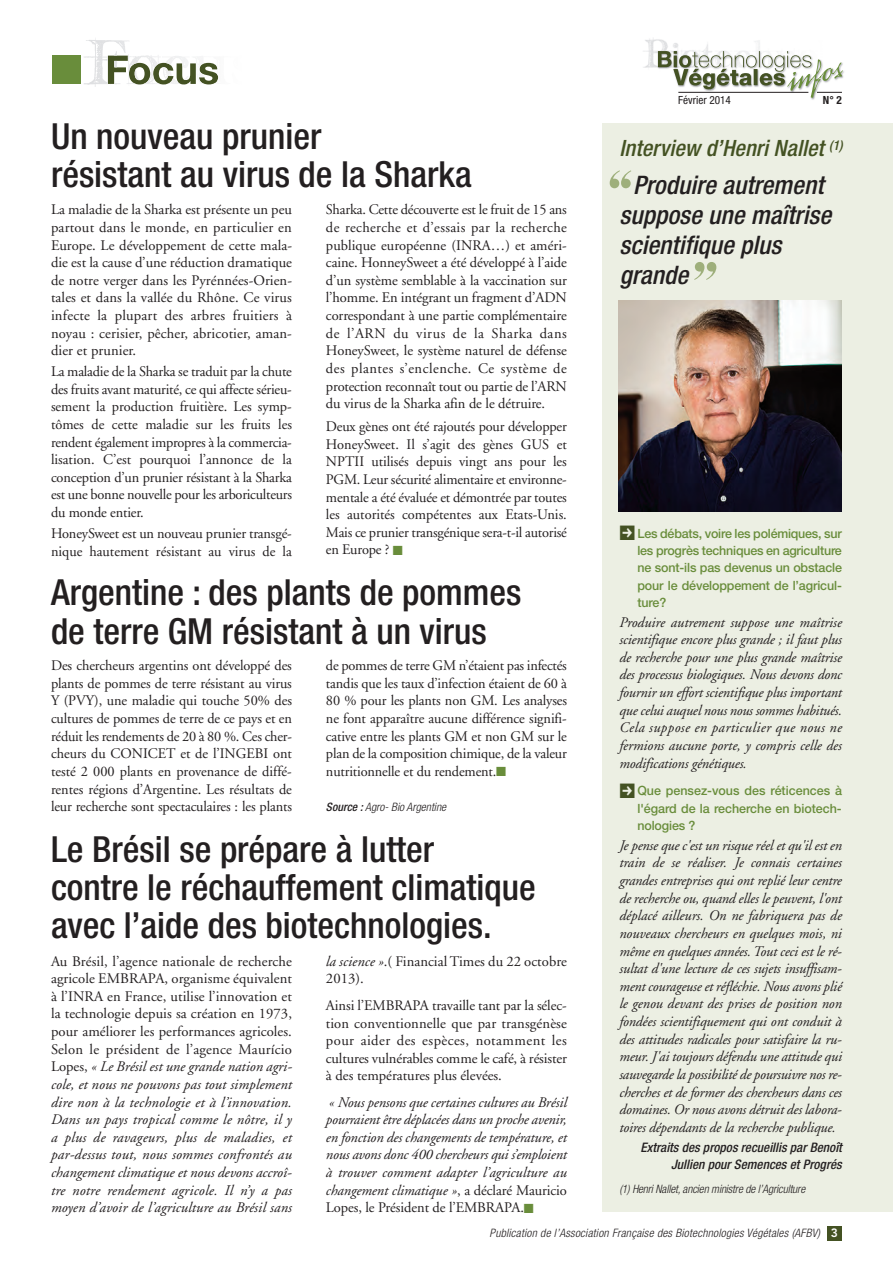
<style>
.page{position:relative;width:893px;height:1263px;background:#fff}
.page>*{position:absolute;margin:0;border:0;box-sizing:border-box;transform-origin:0 0}
.t1{font:italic 900 53.4px "Bauer Bodoni Std";color:#9eaf7b}
.t2{font:500 condensed 36px/38.2px "Helvetica Neue";color:#231f20}
.t3{font:italic 500 condensed 25.5px/30px "Helvetica Neue";letter-spacing:.005em;color:#231f20}
.t4{font:italic 500 condensed 22.5px "Helvetica Neue";color:#445223}
.t5{font:14.7px/17.5px "Adobe Garamond";letter-spacing:-.01em;color:#231f20;text-align:justify}
.t6{font:italic 14.7px/17.5px "Adobe Garamond";letter-spacing:-.005em;color:#231f20;text-align:justify}
.t7{font:italic 500 condensed 13.2px/17.7px "Helvetica Neue";color:#231f20;text-align:right}
.t8{font:500 12.75px/17.2px "Helvetica Neue";letter-spacing:-.01em;color:#698d3b;text-align:justify}
.t9{font:italic 300 condensed 11.7px "Helvetica Neue";letter-spacing:.015em;color:#231f20}
.t10{font:condensed 11.25px "Helvetica Neue";color:#231f20}
.t11{font:700 condensed 11.25px "Helvetica Neue";color:#231f20}
.s1{color:#698d3b}
.s2{font-weight:500}
.s3{font-style:normal}
.s4{font-style:italic}
.s5{font-family:"Mini Pics Directional SA";font-weight:400;font-size:18px;color:#445223}
.s6{font-family:"Avenir";font-weight:800;font-style:normal;font-stretch:normal;font-size:12px;color:#fff}
</style>
<div class="page">
<div style="left:603px;top:123px;width:290px;height:1089px;background:#ecefe3"></div>
<div style="left:827px;top:1225px;width:15px;height:15px;background:#445223"></div>
<svg style="left:108px;top:56px;width:110px;height:28px"></svg>
<div style="left:52px;top:56px;width:29px;height:28px;background:#698d3b"></div>
<img style="left:127px;top:80px;width:30px;height:5px">
<img style="left:84px;top:78px;width:36px;height:9px">
<img style="left:198px;top:79px;width:20px;height:6px">
<img style="left:164px;top:76px;width:26px;height:8px">
<img style="left:157px;top:56px;width:4px;height:28px">
<img style="left:643px;top:38px;width:201px;height:62px">
<img style="left:658px;top:51px;width:153px;height:21px">
<img style="left:673px;top:69px;width:112px;height:20px">
<img style="left:787px;top:72px;width:25px;height:19px">
<hr style="left:678px;top:92px;width:130px;height:1px;background:#231f20">
<svg style="left:817px;top:92px;width:25px;height:1px"></svg>
<img style="left:618px;top:300px;width:224px;height:211px">
<h2 class="t2" style="left:51px;top:120px;width:422px">Un nouveau prunier<br>résistant au virus de la Sharka</h2>
<p class="t5" style="left:326px;top:202px;width:242px">Sharka. Cette découverte est le fruit de 15 ans de recherche et d’essais par la recherche publique européenne (INRA…) et améri&shy;caine. HonneySweet a été développé à l’aide d’un système semblable à la vaccination sur l’homme. En intégrant un fragment d’ADN correspondant à une partie complémentaire de l’ARN du virus de la Sharka dans HoneySweet, le système naturel de défense des plantes s’enclenche. Ce système de protection reconnaît tout ou partie de l’ARN du virus de la Sharka afin de le détruire.</p>
<p class="t5" style="left:326px;top:419px;width:242px">Deux gènes ont été rajoutés pour développer HoneySweet. Il s’agit des gènes GUS et NPTII utilisés depuis vingt ans pour les PGM. Leur sécurité alimentaire et environne&shy;mentale a été évaluée et démontrée par toutes les autorités compétentes aux Etats-Unis.<br>Mais ce prunier transgénique sera-t-il autorisé en Europe ? <span class="s1">■</span></p>
<h2 class="t2" style="left:51px;top:576px;width:472px">Argentine : des plants de pommes de terre GM résistant à un virus</h2>
<p class="t5" style="left:51px;top:658px;width:242px">Des chercheurs argentins ont développé des plants de pommes de terre résistant au virus Y (PVY), une maladie qui touche 50% des cultures de pommes de terre de ce pays et en réduit les rendements de 20 à 80 %. Ces cher&shy;cheurs du CONICET et de l’INGEBI ont testé 2 000 plants en provenance de diffé&shy;rentes régions d’Argentine. Les résultats de leur recherche sont spectaculaires : les plants</p>
<p class="t5" style="left:326px;top:658px;width:242px">de pommes de terre GM n’étaient pas infectés tandis que les taux d’infection étaient de 60 à 80 % pour les plants non GM. Les analyses ne font apparaître aucune différence signifi&shy;cative entre les plants GM et non GM sur le plan de la composition chimique, de la valeur nutritionnelle et du rendement.<span class="s1">■</span></p>
<p class="t5" style="left:51px;top:202px;width:242px">La maladie de la Sharka est présente un peu partout dans le monde, en particulier en Europe. Le développement de cette mala&shy;die est la cause d’une réduction dramatique de notre verger dans les Pyrénnées-Orien&shy;tales et dans la vallée du Rhône. Ce virus infecte la plupart des arbres fruitiers à noyau : cerisier, pêcher, abricotier, aman&shy;dier et prunier.</p>
<p class="t5" style="left:51px;top:364px;width:242px">La maladie de la Sharka se traduit par la chute des fruits avant maturité, ce qui affecte sérieu&shy;sement la production fruitière. Les symp&shy;tômes de cette maladie sur les fruits les rendent également impropres à la commercia&shy;lisation. C’est pourquoi l’annonce de la conception d’un prunier résistant à la Sharka est une bonne nouvelle pour les arboriculteurs du monde entier.</p>
<p class="t5" style="left:51px;top:526px;width:242px">HoneySweet est un nouveau prunier transgé&shy;nique hautement résistant au virus de la</p>
<p class="t9" style="left:326px;top:803px;width:124px"><span class="s2">Source :</span>Agro-Bio Argentine</p>
<h2 class="t2" style="left:51px;top:833px;width:486px">Le Brésil se prépare à lutter<br>contre le réchauffement climatique avec l’aide des biotechnologies.</h2>
<p class="t6" style="left:51px;top:953px;width:242px"><span class="s3">Au Brésil, l’agence nationale de recherche agricole EMBRAPA, organisme équivalent à l’INRA en France, utilise l’innovation et la technologie depuis sa création en 1973, pour améliorer les performances agricoles.<br>Selon le président de l’agence Maurício Lopes,</span> « Le Brésil est une grande nation agri&shy;cole, et nous ne pouvons pas tout simplement dire non à la technologie et à l’innovation.<br>Dans un pays tropical comme le nôtre, il y a plus de ravageurs, plus de maladies, et par-dessus tout, nous sommes confrontés au changement climatique et nous devons accroî&shy;tre notre rendement agricole. Il n’y a pas moyen d’avoir de l’agriculture au Brésil sans</p>
<p class="t5" style="left:326px;top:953px;width:242px"><span class="s4">la science »</span>.( Financial Times du 22 octobre<br>2013).</p>
<p class="t5" style="left:326px;top:998px;width:242px">Ainsi l’EMBRAPA travaille tant par la sélec&shy;tion conventionnelle que par transgénèse pour aider des espèces, notamment les cultures vulnérables comme le café, à résister à des températures plus élevées.</p>
<p class="t6" style="left:326px;top:1094px;width:242px">« Nous pensons que certaines cultures au Brésil pourraient être déplacées dans un proche avenir, en fonction des changements de température, et nous avons donc 400 chercheurs qui s’emploient à trouver comment adapter l’agriculture au changement climatique »<span class="s3">, a déclaré Mauricio Lopes, le Président de l’EMBRAPA.</span><span class="s1">■</span></p>
<p class="t10" style="left:678px;top:96px;width:54px">Février 2014</p>
<p class="t11" style="left:823px;top:96px;width:21px">N° 2</p>
<h3 class="t4" style="left:619px;top:140px;width:225px">Interview d’HenriNallet <sup>(1)</sup></h3>
<h1 class="t1" style="left:603px;top:159px;width:31px">‘‘</h1>
<h3 class="t3" style="left:619px;top:172px;width:218px;text-indent:14px">Produire autrement suppose une maîtrise scientifique plus grande</h3>
<h1 class="t1" style="left:686px;top:251px;width:31px">”</h1>
<p class="t8" style="left:637px;top:526px;width:206px;text-indent:-18px"><span class="s5">*</span> Les débats, voire les polémiques, sur les progrès techniques en agriculture ne sont-ils pas devenus un obstacle pour le développement de l’agricul&shy;ture?</p>
<p class="t6" style="left:619px;top:614px;width:224px">Produire autrement suppose une maîtrise scientifique encore plus grande ; il faut plus de recherche pour une plus grande maîtrise des processus biologiques. Nous devons donc fournir un effort scientifique plus important que celui auquel nous nous sommes habitués.<br>Cela suppose en particulier que nous ne fermions aucune porte, y compris celle des modifications génétiques.</p>
<p class="t8" style="left:637px;top:783px;width:206px;text-indent:-18px"><span class="s5">*</span> Que pensez-vous des réticences à l'égard de la recherche en biotech&shy;nologies ?</p>
<p class="t6" style="left:619px;top:838px;width:224px">Je pense que c'est un risque réel et qu'il est en train de se réaliser. Je connais certaines grandes entreprises qui ont replié leur centre de recherche ou, quand elles le peuvent, l'ont déplacé ailleurs. On ne fabriquera pas de nouveaux chercheurs en quelques mois, ni même en quelques années. Tout ceci est le ré&shy;sultat d'une lecture de ces sujets insuffisam&shy;ment courageuse et réfléchie. Nous avons plié le genou devant des prises de position non fondées scientifiquement qui ont conduit à des attitudes radicales pour satisfaire la ru&shy;meur. J'ai toujours défendu une attitude qui sauvegarde la possibilité de poursuivre nos re&shy;cherches et de former des chercheurs dans ces domaines. Or nous avons détruit des labora&shy;toires dépendants de la recherche publique.</p>
<p class="t7" style="left:640px;top:1139px;width:205px">Extraits des propos recueillis parBenoît<br>Jullien pourSemences et Progrés</p>
<p class="t9" style="left:619px;top:1184px;width:189px">(1) HenriNallet,ancien ministre de l’Agriculture</p>
<p class="t9" style="left:489px;top:1229px;width:350px">Publication de l’Association Française des Biotechnologies Végétales (AFBV) <span class="s6">3</span></p>
</div>
